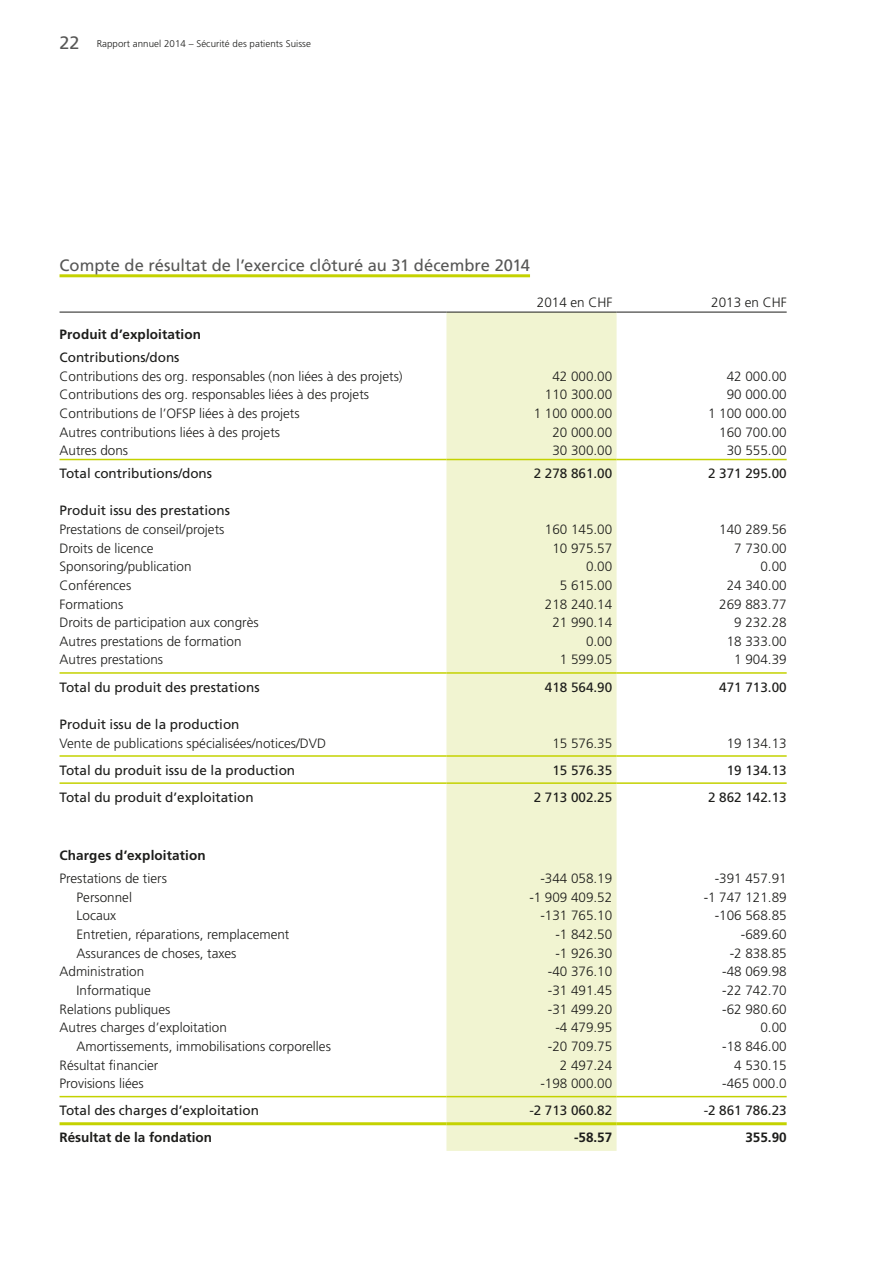
<style>
.page{position:relative;width:893px;height:1263px;background:#fff}
.page>*{position:absolute;margin:0;border:0;box-sizing:border-box;transform-origin:0 0}
.t1{font:16.5px "Frutiger";color:#575756}
.t2{font:300 13.5px "Frutiger";color:#1d1d1b}
.t3{font:13.5px "Frutiger";color:#1d1d1b}
.t4{font:700 13.5px "Frutiger";letter-spacing:.005em;color:#1d1d1b}
.t5{font:300 9.75px "Frutiger";letter-spacing:.005em;color:#1d1d1b}
.s1{font-weight:400;font-size:18px;color:#575756}
</style>
<div class="page">
<div style="left:446px;top:313px;width:171px;height:838px;background:#f1f4d1"></div>
<hr style="left:60px;top:312px;width:386px;height:1px;background:#1d1d1b">
<hr style="left:446px;top:312px;width:171px;height:1px;background:#1d1d1b">
<hr style="left:617px;top:312px;width:170px;height:1px;background:#1d1d1b">
<hr style="left:60px;top:1122px;width:386px;height:3px;background:#c4d200">
<hr style="left:446px;top:1122px;width:171px;height:3px;background:#c4d200">
<hr style="left:617px;top:1122px;width:170px;height:3px;background:#c4d200">
<hr style="left:60px;top:1096px;width:386px;height:1px;background:#c4d200">
<hr style="left:446px;top:1096px;width:171px;height:1px;background:#c4d200">
<hr style="left:617px;top:1096px;width:170px;height:1px;background:#c4d200">
<hr style="left:60px;top:459px;width:386px;height:1px;background:#c4d200">
<hr style="left:446px;top:459px;width:171px;height:1px;background:#c4d200">
<hr style="left:617px;top:459px;width:170px;height:1px;background:#c4d200">
<hr style="left:60px;top:672px;width:386px;height:2px;background:#c4d200">
<hr style="left:446px;top:672px;width:171px;height:2px;background:#c4d200">
<hr style="left:617px;top:672px;width:170px;height:2px;background:#c4d200">
<hr style="left:60px;top:755px;width:386px;height:2px;background:#c4d200">
<hr style="left:446px;top:755px;width:171px;height:2px;background:#c4d200">
<hr style="left:617px;top:755px;width:170px;height:2px;background:#c4d200">
<hr style="left:60px;top:782px;width:386px;height:2px;background:#c4d200">
<hr style="left:446px;top:782px;width:171px;height:2px;background:#c4d200">
<hr style="left:617px;top:782px;width:170px;height:2px;background:#c4d200">
<hr style="left:60px;top:274px;width:470px;height:3px;background:#c4d200">
<p class="t5" style="left:60px;top:39px;width:253px"><span class="s1">22</span> Rapport annuel 2014 – Sécurité des patients Suisse</p>
<p class="t1" style="left:60px;top:256px;width:472px">Compte de résultat de l’exercice clôturé au 31 décembre 2014</p>
<p class="t2" style="left:537px;top:295px;width:77px">2014 en CHF</p>
<p class="t2" style="left:711px;top:295px;width:77px">2013 en CHF</p>
<p class="t4" style="left:60px;top:327px;width:143px">Produit d’exploitation</p>
<p class="t3" style="left:60px;top:349px;width:122px">Contributions/dons</p>
<p class="t2" style="left:60px;top:368px;width:345px">Contributions des org. responsables (non liées à des projets)</p>
<p class="t2" style="left:552px;top:368px;width:61px">42 000.00</p>
<p class="t2" style="left:727px;top:368px;width:61px">42 000.00</p>
<p class="t2" style="left:60px;top:387px;width:311px">Contributions des org. responsables liées à des projets</p>
<p class="t2" style="left:545px;top:387px;width:69px">110 300.00</p>
<p class="t2" style="left:727px;top:387px;width:61px">90 000.00</p>
<p class="t2" style="left:60px;top:406px;width:242px">Contributions de l’OFSP liées à des projets</p>
<p class="t2" style="left:534px;top:406px;width:80px">1 100 000.00</p>
<p class="t2" style="left:708px;top:406px;width:80px">1 100 000.00</p>
<p class="t2" style="left:60px;top:424px;width:222px">Autres contributions liées à des projets</p>
<p class="t2" style="left:552px;top:424px;width:61px">20 000.00</p>
<p class="t2" style="left:719px;top:424px;width:69px">160 700.00</p>
<p class="t2" style="left:60px;top:443px;width:70px">Autres dons</p>
<p class="t2" style="left:552px;top:443px;width:61px">30 300.00</p>
<p class="t2" style="left:727px;top:443px;width:61px">30 555.00</p>
<p class="t3" style="left:60px;top:465px;width:154px">Total contributions/dons</p>
<p class="t3" style="left:534px;top:465px;width:80px">2 278 861.00</p>
<p class="t3" style="left:708px;top:465px;width:80px">2 371 295.00</p>
<p class="t3" style="left:60px;top:503px;width:172px">Produit issu des prestations</p>
<p class="t2" style="left:60px;top:522px;width:166px">Prestations de conseil/projets</p>
<p class="t2" style="left:545px;top:522px;width:69px">160 145.00</p>
<p class="t2" style="left:719px;top:522px;width:69px">140 289.56</p>
<p class="t2" style="left:60px;top:540px;width:95px">Droits de licence</p>
<p class="t2" style="left:552px;top:540px;width:61px">10 975.57</p>
<p class="t2" style="left:734px;top:540px;width:54px">7 730.00</p>
<p class="t2" style="left:60px;top:559px;width:134px">Sponsoring/publication</p>
<p class="t2" style="left:586px;top:559px;width:28px">0.00</p>
<p class="t2" style="left:760px;top:559px;width:28px">0.00</p>
<p class="t2" style="left:60px;top:578px;width:73px">Conférences</p>
<p class="t2" style="left:560px;top:578px;width:54px">5 615.00</p>
<p class="t2" style="left:727px;top:578px;width:61px">24 340.00</p>
<p class="t2" style="left:60px;top:596px;width:65px">Formations</p>
<p class="t2" style="left:545px;top:596px;width:69px">218 240.14</p>
<p class="t2" style="left:719px;top:596px;width:69px">269 883.77</p>
<p class="t2" style="left:60px;top:615px;width:201px">Droits de participation aux congrès</p>
<p class="t2" style="left:552px;top:615px;width:61px">21 990.14</p>
<p class="t2" style="left:734px;top:615px;width:54px">9 232.28</p>
<p class="t2" style="left:60px;top:633px;width:183px">Autres prestations de formation</p>
<p class="t2" style="left:586px;top:633px;width:28px">0.00</p>
<p class="t2" style="left:727px;top:633px;width:61px">18 333.00</p>
<p class="t2" style="left:60px;top:652px;width:105px">Autres prestations</p>
<p class="t2" style="left:560px;top:652px;width:54px">1 599.05</p>
<p class="t2" style="left:734px;top:652px;width:54px">1 904.39</p>
<p class="t3" style="left:60px;top:679px;width:202px">Total du produit des prestations</p>
<p class="t3" style="left:545px;top:679px;width:69px">418 564.90</p>
<p class="t3" style="left:719px;top:679px;width:69px">471 713.00</p>
<p class="t3" style="left:60px;top:716px;width:182px">Produit issu de la production</p>
<p class="t2" style="left:60px;top:735px;width:268px">Vente de publications spécialisées/notices/DVD</p>
<p class="t2" style="left:552px;top:735px;width:61px">15 576.35</p>
<p class="t2" style="left:727px;top:735px;width:61px">19 134.13</p>
<p class="t3" style="left:60px;top:762px;width:237px">Total du produit issu de la production</p>
<p class="t3" style="left:552px;top:762px;width:61px">15 576.35</p>
<p class="t3" style="left:727px;top:762px;width:61px">19 134.13</p>
<p class="t3" style="left:60px;top:789px;width:196px">Total du produit d’exploitation</p>
<p class="t3" style="left:534px;top:789px;width:80px">2 713 002.25</p>
<p class="t3" style="left:708px;top:789px;width:80px">2 862 142.13</p>
<p class="t4" style="left:60px;top:848px;width:148px">Charges d’exploitation</p>
<p class="t2" style="left:60px;top:871px;width:109px">Prestations de tiers</p>
<p class="t2" style="left:540px;top:871px;width:73px">-344 058.19</p>
<p class="t2" style="left:715px;top:871px;width:73px">-391 457.91</p>
<p class="t2" style="left:77px;top:889px;width:57px">Personnel</p>
<p class="t2" style="left:529px;top:889px;width:84px">-1 909 409.52</p>
<p class="t2" style="left:704px;top:889px;width:84px">-1 747 121.89</p>
<p class="t2" style="left:77px;top:908px;width:41px">Locaux</p>
<p class="t2" style="left:540px;top:908px;width:73px">-131 765.10</p>
<p class="t2" style="left:715px;top:908px;width:73px">-106 568.85</p>
<p class="t2" style="left:77px;top:927px;width:214px">Entretien, réparations, remplacement</p>
<p class="t2" style="left:555px;top:927px;width:58px">-1 842.50</p>
<p class="t2" style="left:741px;top:927px;width:47px">-689.60</p>
<p class="t2" style="left:77px;top:945px;width:161px">Assurances de choses, taxes</p>
<p class="t2" style="left:555px;top:945px;width:58px">-1 926.30</p>
<p class="t2" style="left:730px;top:945px;width:58px">-2 838.85</p>
<p class="t2" style="left:60px;top:964px;width:86px">Administration</p>
<p class="t2" style="left:548px;top:964px;width:66px">-40 376.10</p>
<p class="t2" style="left:722px;top:964px;width:66px">-48 069.98</p>
<p class="t2" style="left:77px;top:983px;width:76px">Informatique</p>
<p class="t2" style="left:548px;top:983px;width:66px">-31 491.45</p>
<p class="t2" style="left:722px;top:983px;width:66px">-22 742.70</p>
<p class="t2" style="left:60px;top:1001px;width:112px">Relations publiques</p>
<p class="t2" style="left:548px;top:1001px;width:66px">-31 499.20</p>
<p class="t2" style="left:722px;top:1001px;width:66px">-62 980.60</p>
<p class="t2" style="left:60px;top:1020px;width:169px">Autres charges d’exploitation</p>
<p class="t2" style="left:555px;top:1020px;width:58px">-4 479.95</p>
<p class="t2" style="left:760px;top:1020px;width:28px">0.00</p>
<p class="t2" style="left:77px;top:1038px;width:256px">Amortissements, immobilisations corporelles</p>
<p class="t2" style="left:548px;top:1038px;width:66px">-20 709.75</p>
<p class="t2" style="left:722px;top:1038px;width:66px">-18 846.00</p>
<p class="t2" style="left:60px;top:1057px;width:100px">Résultat financier</p>
<p class="t2" style="left:560px;top:1057px;width:54px">2 497.24</p>
<p class="t2" style="left:734px;top:1057px;width:54px">4 530.15</p>
<p class="t2" style="left:60px;top:1076px;width:86px">Provisions liées</p>
<p class="t2" style="left:540px;top:1076px;width:73px">-198 000.00</p>
<p class="t2" style="left:722px;top:1076px;width:66px">-465 000.0</p>
<p class="t3" style="left:60px;top:1103px;width:201px">Total des charges d’exploitation</p>
<p class="t3" style="left:529px;top:1103px;width:84px">-2 713 060.82</p>
<p class="t3" style="left:704px;top:1103px;width:84px">-2 861 786.23</p>
<p class="t4" style="left:60px;top:1130px;width:154px">Résultat de la fondation</p>
<p class="t4" style="left:574px;top:1130px;width:40px">-58.57</p>
<p class="t4" style="left:745px;top:1130px;width:43px">355.90</p>
</div>
